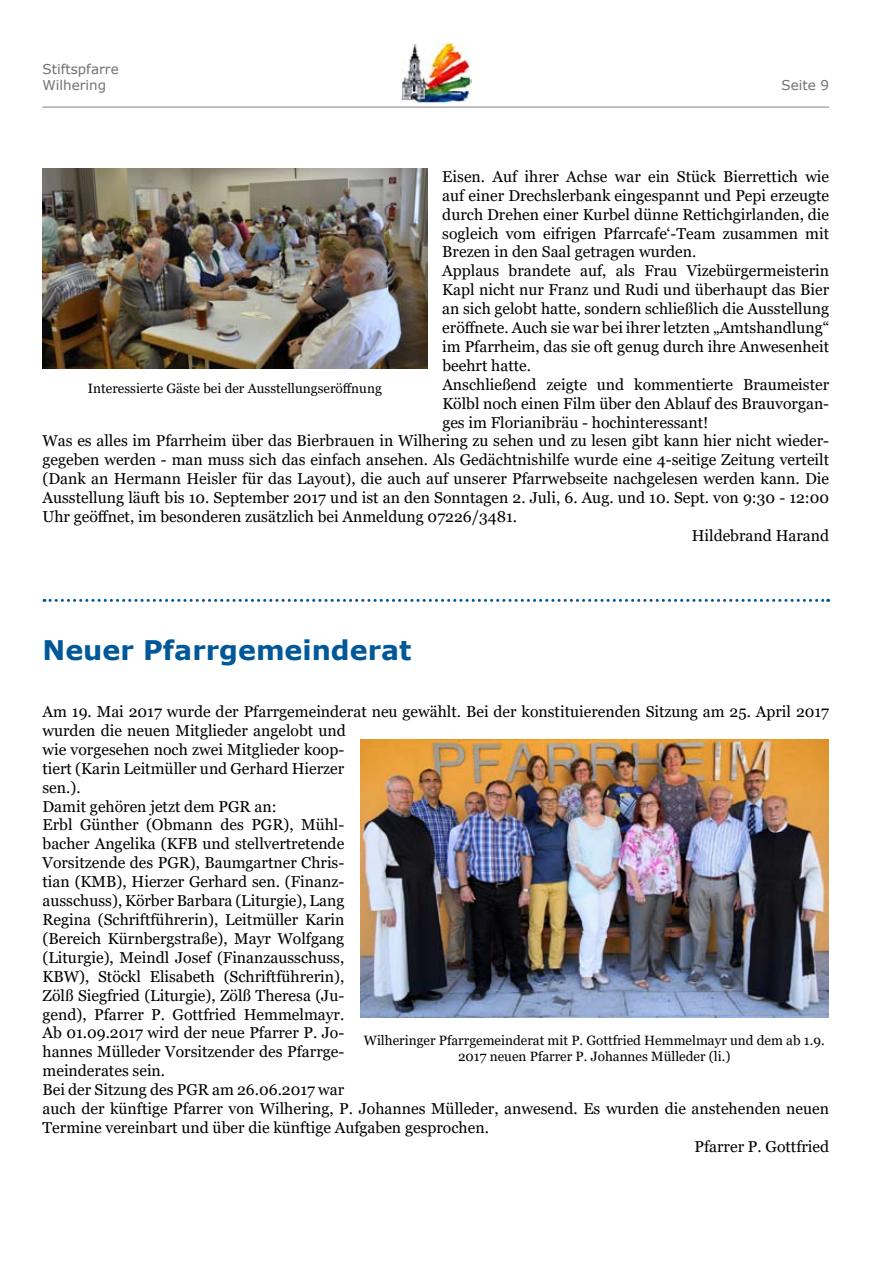
<style>
.page{position:relative;width:893px;height:1263px;background:#fff}
.page>*{position:absolute;margin:0;border:0;box-sizing:border-box;transform-origin:0 0}
.t1{font:700 27px "Verdana";color:#005899}
.t2{font:15.75px "Georgia";color:#000}
.t3{font:13.5px/16.2px "Georgia";color:#000;text-align:center}
.t4{font:13.5px/16.2px "Verdana";color:#707173}
</style>
<div class="page">
<hr style="left:43px;top:107px;width:786px;height:1px;background:#000">
<img style="left:402px;top:43px;width:69px;height:60px">
<img style="left:43px;top:169px;width:384px;height:199px">
<svg style="left:44px;top:599px;width:785px;height:3px"></svg>
<img style="left:361px;top:740px;width:467px;height:278px">
<p class="t4" style="left:43px;top:61px;width:78px">Stiftspfarre<br>Wilhering</p>
<p class="t4" style="left:781px;top:77px;width:49px">Seite 9</p>
<p class="t2" style="left:442px;top:167px;width:388px">Eisen. Auf ihrer Achse war ein Stück Bierrettich wie</p>
<p class="t2" style="left:442px;top:186px;width:388px">auf einer Drechslerbank eingespannt und Pepi erzeugte</p>
<p class="t2" style="left:442px;top:205px;width:388px">durch Drehen einer Kurbel dünne Rettichgirlanden, die</p>
<p class="t2" style="left:442px;top:224px;width:388px">sogleich vom eifrigen Pfarrcafe‘-Team zusammen mit</p>
<p class="t2" style="left:442px;top:242px;width:256px">Brezen in den Saal getragen wurden.</p>
<p class="t2" style="left:442px;top:261px;width:388px">Applaus brandete auf, als Frau Vizebürgermeisterin</p>
<p class="t2" style="left:442px;top:280px;width:388px">Kapl nicht nur Franz und Rudi und überhaupt das Bier</p>
<p class="t2" style="left:442px;top:299px;width:388px">an sich gelobt hatte, sondern schließlich die Ausstellung</p>
<p class="t2" style="left:442px;top:318px;width:388px">eröffnete. Auch sie war bei ihrer letzten „Amtshandlung“</p>
<p class="t2" style="left:442px;top:337px;width:388px">im Pfarrheim, das sie oft genug durch ihre Anwesenheit</p>
<p class="t2" style="left:442px;top:356px;width:90px">beehrt hatte.</p>
<p class="t2" style="left:442px;top:375px;width:388px">Anschließend zeigte und kommentierte Braumeister</p>
<p class="t2" style="left:442px;top:394px;width:388px">Kölbl noch einen Film über den Ablauf des Brauvorgan-</p>
<p class="t2" style="left:442px;top:413px;width:268px">ges im Florianibräu - hochinteressant!</p>
<p class="t2" style="left:43px;top:431px;width:788px">Was es alles im Pfarrheim über das Bierbrauen in Wilhering zu sehen und zu lesen gibt kann hier nicht wieder-</p>
<p class="t2" style="left:43px;top:450px;width:788px">gegeben werden - man muss sich das einfach ansehen. Als Gedächtnishilfe wurde eine 4-seitige Zeitung verteilt</p>
<p class="t2" style="left:43px;top:469px;width:788px">(Dank an Hermann Heisler für das Layout), die auch auf unserer Pfarrwebseite nachgelesen werden kann. Die</p>
<p class="t2" style="left:43px;top:488px;width:788px">Ausstellung läuft bis 10. September 2017 und ist an den Sonntagen 2. Juli, 6. Aug. und 10. Sept. von 9:30 - 12:00</p>
<p class="t2" style="left:43px;top:507px;width:476px">Uhr geöffnet, im besonderen zusätzlich bei Anmeldung 07226/3481.</p>
<p class="t2" style="left:692px;top:526px;width:139px">Hildebrand Harand</p>
<p class="t3" style="left:88px;top:380px;width:295px">Interessierte Gäste bei der Ausstellungseröffnung</p>
<h1 class="t1" style="left:43px;top:631px;width:370px">Neuer Pfarrgemeinderat</h1>
<p class="t2" style="left:43px;top:702px;width:788px">Am 19. Mai 2017 wurde der Pfarrgemeinderat neu gewählt. Bei der konstituierenden Sitzung am 25. April 2017</p>
<p class="t2" style="left:43px;top:721px;width:305px">wurden die neuen Mitglieder angelobt und</p>
<p class="t2" style="left:43px;top:740px;width:303px">wie vorgesehen noch zwei Mitglieder koop-</p>
<p class="t2" style="left:43px;top:759px;width:303px">tiert (Karin Leitmüller und Gerhard Hierzer</p>
<p class="t2" style="left:43px;top:778px;width:40px">sen.).</p>
<p class="t2" style="left:43px;top:797px;width:236px">Damit gehören jetzt dem PGR an:</p>
<p class="t2" style="left:43px;top:815px;width:303px">Erbl Günther (Obmann des PGR), Mühl-</p>
<p class="t2" style="left:43px;top:834px;width:303px">bacher Angelika (KFB und stellvertretende</p>
<p class="t2" style="left:43px;top:853px;width:303px">Vorsitzende des PGR), Baumgartner Chris-</p>
<p class="t2" style="left:43px;top:872px;width:303px">tian (KMB), Hierzer Gerhard sen. (Finanz-</p>
<p class="t2" style="left:43px;top:891px;width:303px">ausschuss), Körber Barbara (Liturgie), Lang</p>
<p class="t2" style="left:43px;top:910px;width:303px">Regina (Schriftführerin), Leitmüller Karin</p>
<p class="t2" style="left:43px;top:929px;width:303px">(Bereich Kürnbergstraße), Mayr Wolfgang</p>
<p class="t2" style="left:43px;top:948px;width:303px">(Liturgie), Meindl Josef (Finanzausschuss,</p>
<p class="t2" style="left:43px;top:967px;width:303px">KBW), Stöckl Elisabeth (Schriftführerin),</p>
<p class="t2" style="left:43px;top:986px;width:303px">Zölß Siegfried (Liturgie), Zölß Theresa (Ju-</p>
<p class="t2" style="left:43px;top:1004px;width:303px">gend), Pfarrer P. Gottfried Hemmelmayr.</p>
<p class="t2" style="left:43px;top:1023px;width:303px">Ab 01.09.2017 wird der neue Pfarrer P. Jo-</p>
<p class="t2" style="left:43px;top:1042px;width:303px">hannes Mülleder Vorsitzender des Pfarrge-</p>
<p class="t2" style="left:43px;top:1061px;width:124px">meinderates sein.</p>
<p class="t2" style="left:43px;top:1080px;width:303px">Bei der Sitzung des PGR am 26.06.2017 war</p>
<p class="t2" style="left:43px;top:1099px;width:788px">auch der künftige Pfarrer von Wilhering, P. Johannes Mülleder, anwesend. Es wurden die anstehenden neuen</p>
<p class="t2" style="left:43px;top:1118px;width:448px">Termine vereinbart und über die künftige Aufgaben gesprochen.</p>
<p class="t2" style="left:694px;top:1137px;width:136px">Pfarrer P. Gottfried</p>
<p class="t3" style="left:364px;top:1032px;width:462px">Wilheringer Pfarrgemeinderat mit P. Gottfried Hemmelmayr und dem ab 1.9.<br>2017 neuen Pfarrer P. Johannes Mülleder (li.)</p>
</div>
